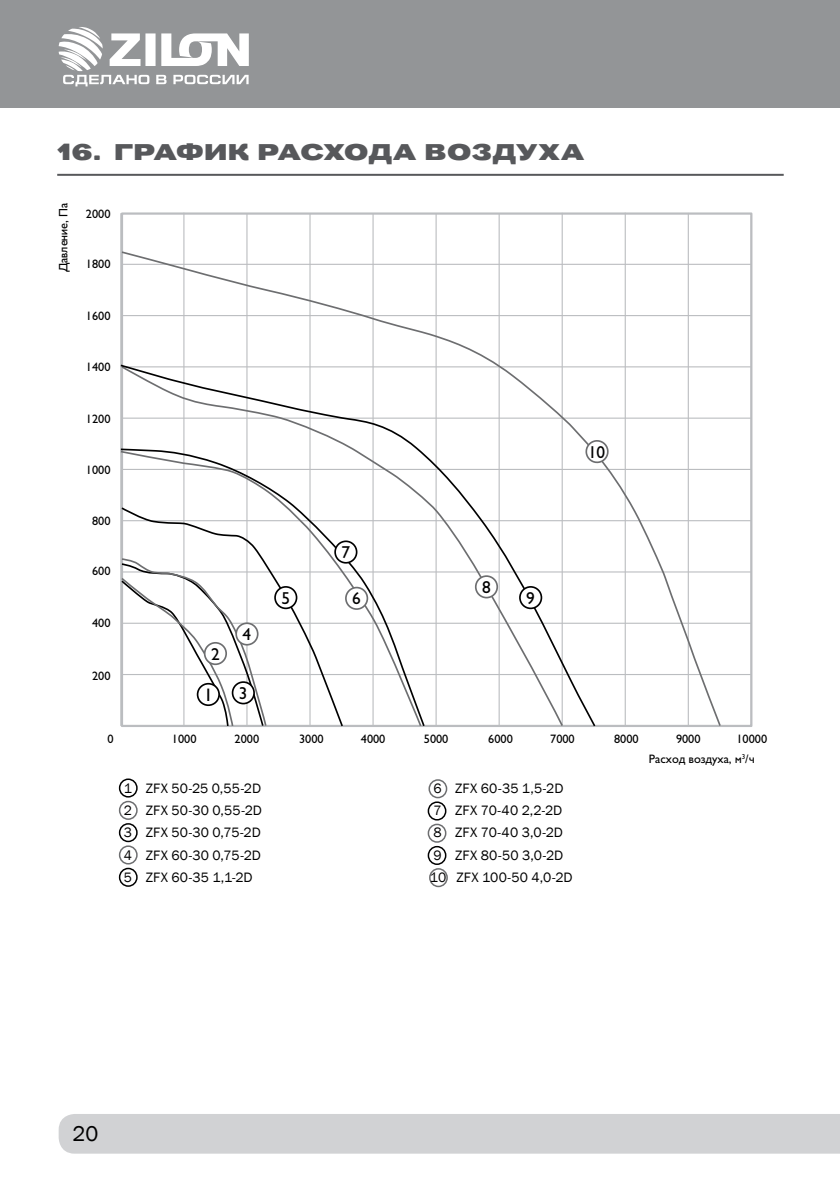
<style>
.page{position:relative;width:840px;height:1191px;background:#fff}
.page>*{position:absolute;margin:0;border:0;box-sizing:border-box;transform-origin:0 0}
.t1{font:24px "Pravda";letter-spacing:-.015em;color:#57585b}
.t2{font:22px "Franklin Gothic";color:#000}
.t3{font:18.2px "Gals C";color:#000}
.t4{font:17.2px "Gals C";color:#000}
.t5{font:14px/22.2px "Franklin Gothic";letter-spacing:.01em;color:#000;text-align:justify}
.t6{font:12.2px "Gals C";color:#000}
</style>
<div class="page">
<div style="left:59px;top:1114px;width:780px;height:39px;background:#d1d2d4"></div>
<div style="left:0;top:0;width:839px;height:108px;background:#939597"></div>
<svg style="left:59px;top:27px;width:190px;height:59px"></svg>
<hr style="left:57px;top:174px;width:726px;height:2px;background:#57585b">
<hr style="left:122px;top:622px;width:629px;height:2px;background:#bbbdc0">
<hr style="left:122px;top:571px;width:629px;height:1px;background:#bbbdc0">
<hr style="left:122px;top:520px;width:629px;height:1px;background:#bbbdc0">
<hr style="left:122px;top:315px;width:629px;height:1px;background:#bbbdc0">
<hr style="left:122px;top:264px;width:629px;height:1px;background:#bbbdc0">
<hr style="left:122px;top:469px;width:629px;height:1px;background:#bbbdc0">
<hr style="left:122px;top:417px;width:629px;height:2px;background:#bbbdc0">
<hr style="left:122px;top:366px;width:629px;height:1px;background:#bbbdc0">
<hr style="left:122px;top:674px;width:629px;height:1px;background:#bbbdc0">
<hr style="left:122px;top:725px;width:629px;height:1px;background:#bbbdc0">
<hr style="left:183px;top:213px;width:1px;height:512px;background:#bbbdc0">
<hr style="left:561px;top:213px;width:1px;height:512px;background:#bbbdc0">
<hr style="left:624px;top:213px;width:1px;height:512px;background:#bbbdc0">
<hr style="left:687px;top:213px;width:1px;height:513px;background:#bbbdc0">
<hr style="left:750px;top:216px;width:1px;height:510px;background:#bbbdc0">
<hr style="left:120px;top:213px;width:1px;height:512px;background:#bbbdc0">
<hr style="left:246px;top:213px;width:1px;height:512px;background:#bbbdc0">
<hr style="left:309px;top:213px;width:1px;height:512px;background:#bbbdc0">
<hr style="left:372px;top:213px;width:1px;height:512px;background:#bbbdc0">
<hr style="left:435px;top:213px;width:1px;height:512px;background:#bbbdc0">
<hr style="left:498px;top:213px;width:1px;height:512px;background:#bbbdc0">
<svg style="left:120px;top:250px;width:601px;height:477px"></svg>
<div style="left:204px;top:643px;width:22px;height:21px;background:#fff;border-radius:50%"></div>
<div style="left:204px;top:642px;width:23px;height:23px;border:2px solid #6d6e70;border-radius:50%"></div>
<div style="left:232px;top:682px;width:22px;height:21px;background:#fff;border-radius:50%"></div>
<div style="left:231px;top:681px;width:24px;height:23px;border:2px solid #000;border-radius:50%"></div>
<div style="left:236px;top:623px;width:21px;height:22px;background:#fff;border-radius:50%"></div>
<div style="left:235px;top:622px;width:23px;height:23px;border:2px solid #6d6e70;border-radius:50%"></div>
<div style="left:346px;top:587px;width:21px;height:22px;background:#fff;border-radius:50%"></div>
<div style="left:345px;top:587px;width:23px;height:23px;border:2px solid #6d6e70;border-radius:50%"></div>
<div style="left:519px;top:587px;width:22px;height:21px;background:#fff;border-radius:50%"></div>
<div style="left:519px;top:586px;width:23px;height:23px;border:2px solid #000;border-radius:50%"></div>
<div style="left:275px;top:587px;width:21px;height:21px;background:#fff;border-radius:50%"></div>
<div style="left:274px;top:586px;width:23px;height:23px;border:2px solid #000;border-radius:50%"></div>
<div style="left:335px;top:541px;width:21px;height:22px;background:#fff;border-radius:50%"></div>
<div style="left:334px;top:540px;width:23px;height:23px;border:2px solid #000;border-radius:50%"></div>
<div style="left:475px;top:576px;width:22px;height:21px;background:#fff;border-radius:50%"></div>
<div style="left:474px;top:575px;width:24px;height:23px;border:2px solid #6d6e70;border-radius:50%"></div>
<svg style="left:583px;top:438px;width:26px;height:27px"></svg>
<div style="left:197px;top:683px;width:22px;height:22px;background:#fff;border-radius:50%"></div>
<div style="left:197px;top:683px;width:23px;height:23px;border:2px solid #000;border-radius:50%"></div>
<div style="left:119px;top:778px;width:19px;height:19px;border:2px solid #000;border-radius:50%"></div>
<div style="left:427px;top:801px;width:19px;height:19px;border:2px solid #000;border-radius:50%"></div>
<div style="left:119px;top:823px;width:19px;height:19px;border:2px solid #000;border-radius:50%"></div>
<div style="left:427px;top:846px;width:19px;height:19px;border:2px solid #000;border-radius:50%"></div>
<div style="left:119px;top:867px;width:19px;height:20px;border:2px solid #000;border-radius:50%"></div>
<div style="left:119px;top:801px;width:19px;height:19px;border:2px solid #6d6e70;border-radius:50%"></div>
<div style="left:427px;top:823px;width:19px;height:19px;border:2px solid #6d6e70;border-radius:50%"></div>
<div style="left:119px;top:845px;width:19px;height:19px;border:2px solid #6d6e70;border-radius:50%"></div>
<div style="left:429px;top:868px;width:18px;height:19px;border:2px solid #6d6e70;border-radius:50%"></div>
<div style="left:428px;top:779px;width:19px;height:19px;border:2px solid #6d6e70;border-radius:50%"></div>
<h1 class="t1" style="left:57px;top:140px;width:528px">16. ГРАФИК РАСХОДА ВОЗДУХА</h1>
<p class="t6" style="left:57px;top:272px;width:71px;rotate:-90deg">Давление, Па</p>
<p class="t6" style="left:86px;top:207px;width:26px">2000</p>
<p class="t6" style="left:86px;top:258px;width:26px">1800</p>
<p class="t6" style="left:86px;top:310px;width:26px">1600</p>
<p class="t6" style="left:86px;top:361px;width:26px">1400</p>
<p class="t6" style="left:86px;top:413px;width:26px">1200</p>
<p class="t6" style="left:86px;top:464px;width:26px">1000</p>
<p class="t6" style="left:92px;top:515px;width:20px">800</p>
<p class="t6" style="left:92px;top:565px;width:20px">600</p>
<p class="t6" style="left:92px;top:617px;width:20px">400</p>
<p class="t6" style="left:92px;top:669px;width:20px">200</p>
<p class="t4" style="left:211px;top:645px;width:10px">2</p>
<h3 class="t3" style="left:203px;top:685px;width:11px">1</h3>
<p class="t4" style="left:242px;top:625px;width:10px">4</p>
<p class="t4" style="left:239px;top:684px;width:10px">3</p>
<p class="t6" style="left:107px;top:732px;width:8px">0</p>
<p class="t6" style="left:172px;top:732px;width:26px">1000</p>
<p class="t6" style="left:234px;top:732px;width:26px">2000</p>
<p class="t4" style="left:341px;top:543px;width:10px">7</p>
<p class="t4" style="left:482px;top:578px;width:10px">8</p>
<p class="t4" style="left:281px;top:589px;width:10px">5</p>
<p class="t4" style="left:352px;top:590px;width:10px">6</p>
<p class="t4" style="left:526px;top:589px;width:10px">9</p>
<p class="t4" style="left:588px;top:443px;width:18px">10</p>
<p class="t6" style="left:299px;top:732px;width:26px">3000</p>
<p class="t6" style="left:360px;top:732px;width:26px">4000</p>
<p class="t6" style="left:423px;top:732px;width:26px">5000</p>
<p class="t6" style="left:488px;top:732px;width:26px">6000</p>
<p class="t6" style="left:550px;top:732px;width:26px">7000</p>
<p class="t6" style="left:613px;top:732px;width:26px">8000</p>
<p class="t6" style="left:675px;top:732px;width:26px">9000</p>
<p class="t6" style="left:736px;top:732px;width:32px">10000</p>
<p class="t6" style="left:648px;top:752px;width:107px">Расход воздуха, м<sup>3</sup>/ч</p>
<p class="t5" style="left:124px;top:777px;width:139px">1 ZFX 50-25 0,55-2D 2 ZFX 50-30 0,55-2D 3 ZFX 50-30 0,75-2D 4 ZFX 60-30 0,75-2D 5 ZFX 60-35 1,1-2D</p>
<p class="t5" style="left:429px;top:777px;width:144px;text-align:left">6 ZFX 60-35 1,5-2D<br>7 ZFX 70-40 2,2-2D<br>8 ZFX 70-40 3,0-2D<br>9 ZFX 80-50 3,0-2D<br>10 ZFX 100-50 4,0-2D</p>
<h2 class="t2" style="left:73px;top:1120px;width:27px">20</h2>
</div>
